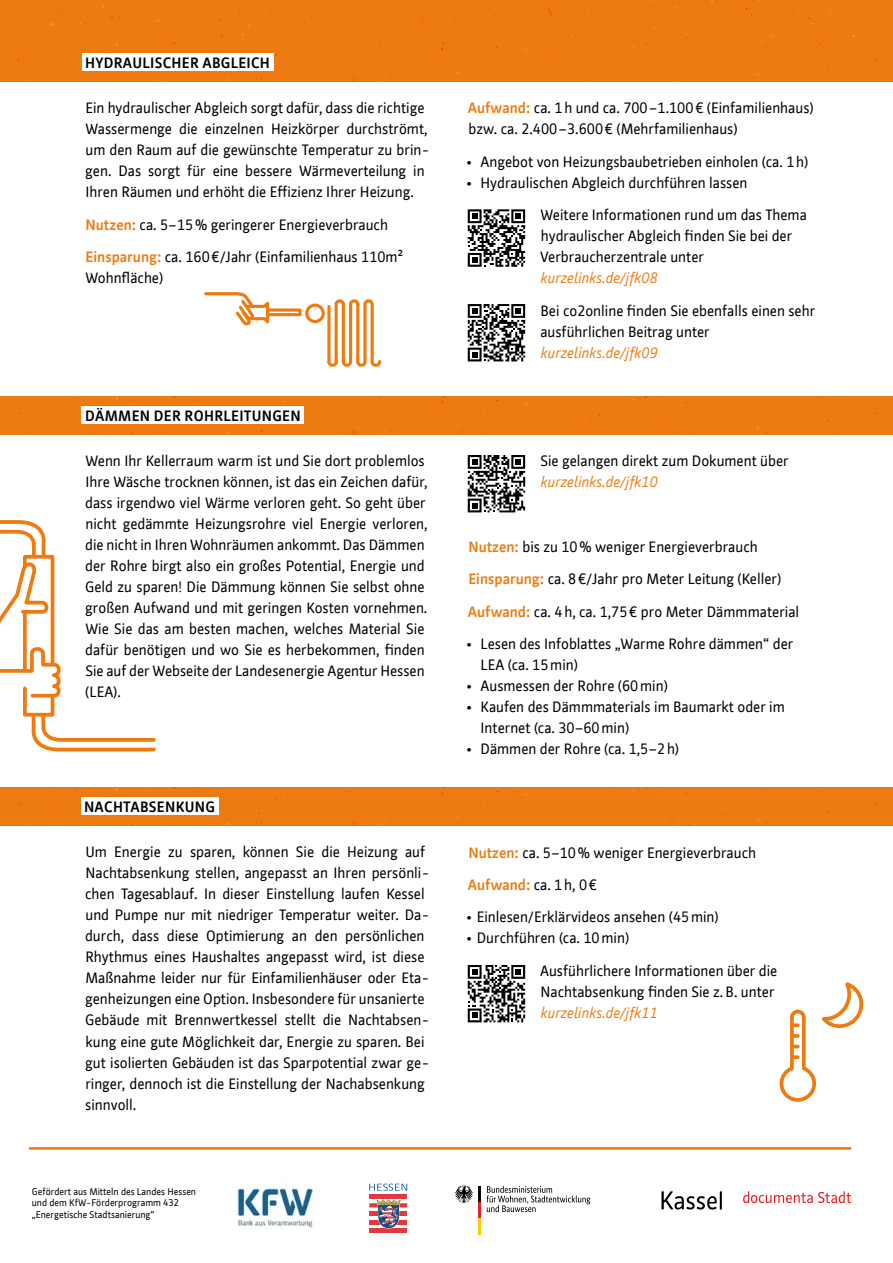
<style>
.page{position:relative;width:893px;height:1263px;background:#fff}
.page>*{position:absolute;margin:0;border:0;box-sizing:border-box;transform-origin:0 0}
.t1{font:14.25px/21px "Kassel";color:#000}
.t2{font:italic 14.25px "Kassel";color:#ee7b11}
.t3{font:700 14.25px "Kassel";letter-spacing:.02em;color:#000}
.t4{font:700 14.25px "Kassel";color:#ee7b11}
.t5{font:9.3px/11.1px "Kassel";color:#000}
.s1{font-weight:700;color:#ee7b11}
.s2{font-weight:400;color:#000}
</style>
<div class="page">
<div style="left:0;top:0;width:893px;height:82px;background:#ee7b11"></div>
<div style="left:0;top:396px;width:893px;height:38px;background:#ee7b11"></div>
<div style="left:0;top:787px;width:893px;height:39px;background:#ee7b11"></div>
<svg style="left:661px;top:1191px;width:61px;height:18px"></svg>
<svg style="left:743px;top:1191px;width:108px;height:12px"></svg>
<svg style="left:486px;top:1186px;width:104px;height:26px"></svg>
<svg style="left:455px;top:1185px;width:18px;height:18px"></svg>
<hr style="left:478px;top:1186px;width:3px;height:16px;background:#000204">
<hr style="left:478px;top:1202px;width:3px;height:16px;background:#e42224">
<hr style="left:478px;top:1218px;width:3px;height:16px;background:#fecc00">
<hr style="left:369px;top:1195px;width:38px;height:4px;background:#e0393e">
<svg style="left:369px;top:1203px;width:38px;height:4px"></svg>
<hr style="left:369px;top:1212px;width:38px;height:4px;background:#e0393e">
<hr style="left:369px;top:1220px;width:38px;height:4px;background:#e0393e">
<div style="left:369px;top:1228px;width:38px;height:5px;background:#e0393e"></div>
<svg style="left:376px;top:1199px;width:25px;height:29px"></svg>
<svg style="left:369px;top:1183px;width:38px;height:8px"></svg>
<img style="left:237px;top:1187px;width:78px;height:41px">
<svg style="left:468px;top:209px;width:57px;height:58px"></svg>
<svg style="left:468px;top:304px;width:57px;height:57px"></svg>
<svg style="left:468px;top:965px;width:57px;height:57px"></svg>
<svg style="left:779px;top:982px;width:85px;height:120px"></svg>
<div style="left:305px;top:304px;width:20px;height:19px;border:3px solid #ee7b11;border-radius:50%"></div>
<svg style="left:327px;top:299px;width:55px;height:68px"></svg>
<svg style="left:204px;top:292px;width:67px;height:34px"></svg>
<div style="left:266px;top:308px;width:36px;height:8px;border:3px solid #ee7b11"></div>
<hr style="left:30px;top:1147px;width:820px;height:3px;background:#ee7b11">
<svg style="left:468px;top:455px;width:57px;height:57px"></svg>
<div style="left:82px;top:54px;width:191px;height:17px;background:#fff"></div>
<div style="left:82px;top:407px;width:222px;height:17px;background:#fff"></div>
<div style="left:81px;top:798px;width:137px;height:17px;background:#fff"></div>
<svg style="left:0;top:520px;width:156px;height:232px"></svg>
<p class="t3" style="left:85px;top:53px;width:184px">Hydraulisch er Abgleich</p>
<p class="t1" style="left:85px;top:97px;width:346px">Ein hydraulischer Abgleich sorgt dafür, dass die richtige Wassermenge die einzelnen Heizkörper durchströmt, um den Raum auf die gewünschte Temperatur zu brin&shy;gen. Das sorgt für eine bessere Wärmeverteilung in Ihren Räumen und erhöht die Effizienz Ihrer Heizung.</p>
<p class="t1" style="left:86px;top:214px;width:304px"><span class="s1">Nutzen:</span> ca. 5–15% geringerer Energieverbrauch</p>
<p class="t1" style="left:85px;top:246px;width:319px"><span class="s1">Einsparung:</span> ca. 160€/Jahr (Einfamilienhaus 110m²<br>Wohnfläche)</p>
<p class="t3" style="left:85px;top:406px;width:217px">Dämmen der Roh rleitungen</p>
<p class="t1" style="left:85px;top:450px;width:344px">Wenn Ihr Kellerraum warm ist und Sie dort problemlos Ihre Wäsche trocknen können, ist das ein Zeichen dafür, dass irgendwo viel Wärme verloren geht. So geht über nicht gedämmte Heizungsrohre viel Energie verloren, die nicht in Ihren Wohnräumen ankommt. Das Dämmen der Rohre birgt also ein großes Potential, Energie und Geld zu sparen! Die Dämmung können Sie selbst ohne großen Aufwand und mit geringen Kosten vornehmen.<br>Wie Sie das am besten machen, welches Material Sie dafür benötigen und wo Sie es herbekommen, finden Sie auf der Webseite der Landesenergie Agentur Hessen (LEA).</p>
<p class="t3" style="left:84px;top:797px;width:132px">Nachtabsenkung</p>
<p class="t1" style="left:85px;top:841px;width:346px">Um Energie zu sparen, können Sie die Heizung auf Nachtabsenkung stellen, angepasst an Ihren persönli&shy;chen Tagesablauf. In dieser Einstellung laufen Kessel und Pumpe nur mit niedriger Temperatur weiter. Da&shy;durch, dass diese Optimierung an den persönlichen Rhythmus eines Haushaltes angepasst wird, ist diese Maßnahme leider nur für Einfamilienhäuser oder Eta&shy;genheizungen eine Option. Insbesondere für unsanierte Gebäude mit Brennwertkessel stellt die Nachtabsen&shy;kung eine gute Möglichkeit dar, Energie zu sparen. Bei gut isolierten Gebäuden ist das Sparpotential zwar ge&shy;ringer, dennoch ist die Einstellung der Nachabsenkung sinnvoll.</p>
<p class="t5" style="left:32px;top:1186px;width:166px">Gefördert aus Mitteln des Landes Hessen und dem KfW-Förderprogramm 432 „Energetische Stadtsanierung“</p>
<p class="t1" style="left:468px;top:97px;width:347px"><span class="s1">Aufwand:</span> ca. 1h und ca. 700–1.100€ (Einfamilienhaus) bzw. ca. 2.400–3.600€ (Mehrfamilienhaus)</p>
<p class="t1" style="left:465px;top:151px;width:345px">• Angebot von Heizungsbaubetrieben einholen (ca. 1h)</p>
<p class="t1" style="left:465px;top:172px;width:284px">• Hydraulischen Abgleich durchführen lassen</p>
<p class="t1" style="left:540px;top:204px;width:268px">Weitere Informationen rund um das Thema hydraulischer Abgleich finden Sie bei der<br>Verbraucherzentrale unter</p>
<p class="t2" style="left:541px;top:268px;width:118px">kurzelinks.de/jfk08</p>
<p class="t1" style="left:540px;top:300px;width:276px">Bei co2online finden Sie ebenfalls einen sehr ausführlichen Beitrag unter</p>
<p class="t2" style="left:541px;top:343px;width:118px">kurzelinks.de/jfk09</p>
<p class="t1" style="left:540px;top:450px;width:250px">Sie gelangen direkt zum Dokument über</p>
<p class="t2" style="left:541px;top:472px;width:118px">kurzelinks.de/jfk10</p>
<p class="t1" style="left:468px;top:536px;width:291px"><span class="s1">Nutzen:</span> bis zu 10% weniger Energieverbrauch</p>
<p class="t1" style="left:468px;top:568px;width:314px"><span class="s1">Einsparung:</span> ca. 8€/Jahr pro Meter Leitung (Keller)</p>
<p class="t1" style="left:468px;top:601px;width:333px"><span class="s1">Aufwand:</span> ca. 4h, ca. 1,75€ pro Meter Dämmmaterial</p>
<p class="t1" style="left:481px;top:633px;width:314px;text-indent:-15px">• Lesen des Infoblattes „Warme Rohre dämmen“ der<br>LEA (ca. 15min)</p>
<p class="t1" style="left:465px;top:675px;width:204px">• Ausmessen der Rohre (60min)</p>
<p class="t1" style="left:481px;top:696px;width:306px;text-indent:-15px">• Kaufen des Dämmmaterials im Baumarkt oder im<br>Internet (ca. 30–60min)</p>
<p class="t1" style="left:465px;top:738px;width:215px">• Dämmen der Rohre (ca. 1,5–2h)</p>
<p class="t1" style="left:468px;top:841px;width:289px"><span class="s1">Nutzen:</span> ca. 5–10% weniger Energieverbrauch</p>
<p class="t4" style="left:468px;top:875px;width:131px">Aufwand: <span class="s2">ca. 1h, 0€</span></p>
<p class="t1" style="left:465px;top:906px;width:255px">• Einlesen/Erklärvideos ansehen (45min)</p>
<p class="t1" style="left:465px;top:927px;width:165px">• Durchführen (ca. 10min)</p>
<p class="t1" style="left:540px;top:960px;width:239px">Ausführlichere Informationen über die<br>Nachtabsenkung finden Sie z. B. unter</p>
<p class="t2" style="left:541px;top:1003px;width:118px">kurzelinks.de/jfk11</p>
</div>
